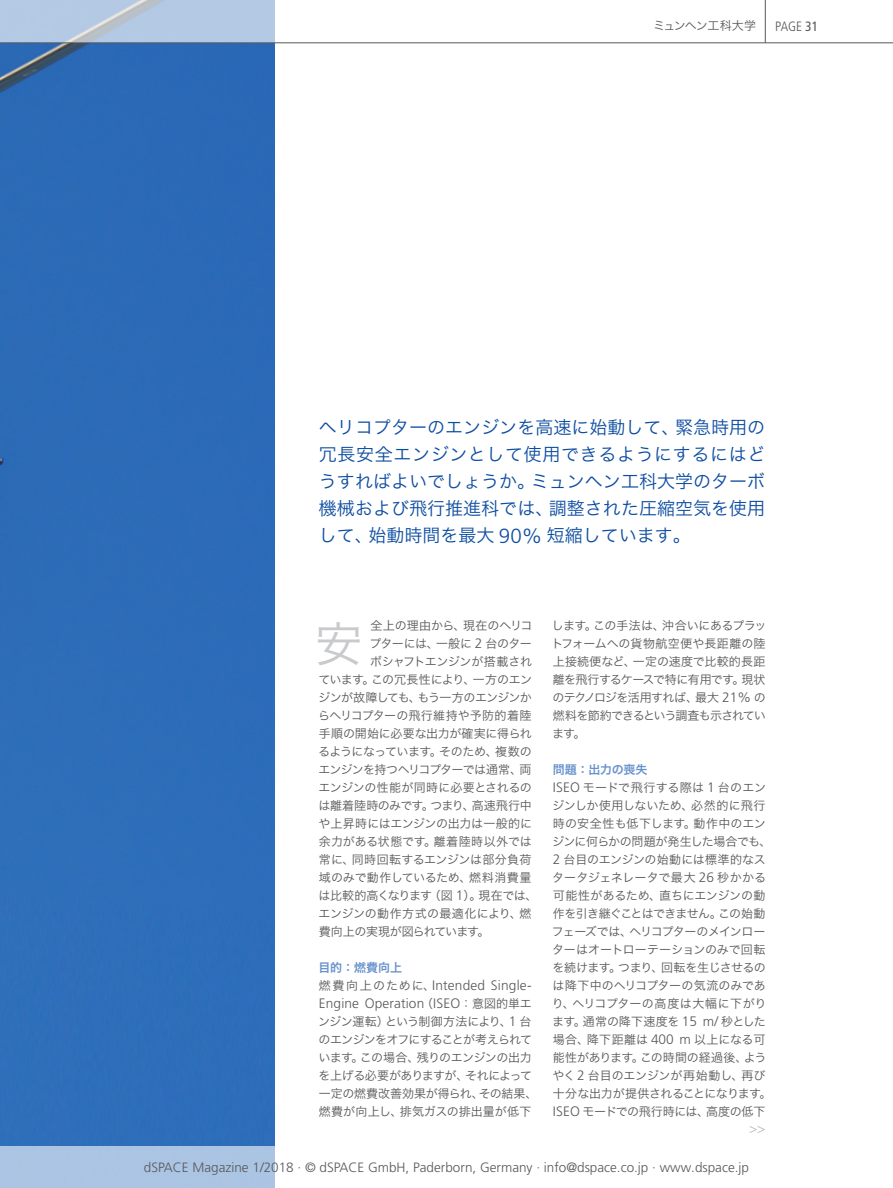
<style>
.page{position:relative;width:893px;height:1188px;background:#fff}
.page>*{position:absolute;margin:0;border:0;box-sizing:border-box;transform-origin:0 0}
.copy_9_12_light_80k{font:48px "Hira Kaku Pro W3";color:#c9cacc}
.HL_14_18_light_c100m{font:18px/27px "Hira Kaku Pro W3";color:#0d4da1;text-align:justify}
.copy_9_12_light_80k-2{font:300 13.65px/18px "Frutiger LT Pro";letter-spacing:.01em;color:#57585a}
.copy_9_12_light_80k-3{font:300 13.65px "Frutiger LT Pro";color:#b8b9bc}
.t1{font:300 13.5px "Frutiger LT Pro";color:#57585a}
.t2{font:300 condensed 13.5px "Frutiger LT Pro";color:#57585a}
.copy_9_12_light_80k-4{font:12px/18px "Hira Kaku Pro W3";letter-spacing:-.025em;color:#57585a}
.HL_9_12_bold_60-35-0{font:12px "Hira Kaku Pro W6";color:#6892cc}
.J_Heder_Right{font:12px "Hira Kaku Pro W3";letter-spacing:-.055em;color:#57585a}
.s1{font-weight:400}
.s2{font-family:"Frutiger LT Pro";font-weight:300;font-size:20.55px}
.s3{font-family:"Frutiger LT Pro";font-weight:300;font-size:13.65px}
.s4{font-family:"Hira Kaku Pro W3";font-weight:400;font-size:12px}
</style>
<div class="page">
<div style="left:0;top:44px;width:274px;height:1102px;background:#2c6cb7"></div>
<svg style="left:0;top:0;width:765px;height:43px"></svg>
<hr style="left:0;top:43px;width:893px;height:1px;background:#57585a">
<hr style="left:765px;top:0;width:1px;height:43px;background:#57585a">
<div style="left:0;top:1146px;width:275px;height:42px;background:#abc5e3"></div>
<p class="J_Heder_Right" style="left:653px;top:15px;width:104px">ミュンヘン工科大学</p>
<p class="t2" style="left:775px;top:18px;width:44px">PAGE <span class="s1">31</span></p>
<p class="HL_14_18_light_c100m" style="left:319px;top:413px;width:448px">ヘリコプターのエンジンを高速に始動して、緊急時用の冗長安全エンジンとして使用できるようにするにはどうすればよいでしょうか。ミュンヘン工科大学のターボ機械および飛行推進科では、調整された圧縮空気を使用して、始動時間を最大 <span class="s2">90%</span> 短縮しています。</p>
<p class="copy_9_12_light_80k-4" style="left:370px;top:616px;width:165px;text-align:justify">全上の理由から、現在のヘリコプターには、一般に <span class="s3">2</span> 台のターボシャフトエンジンが搭載され</p>
<p class="copy_9_12_light_80k-4" style="left:551px;top:616px;width:216px;text-align:justify">します。この手法は、沖合いにあるプラットフォームへの貨物航空便や長距離の陸上接続便など、一定の速度で比較的長距離を飛行するケースで特に有用です。現状のテクノロジを活用すれば、最大 <span class="s3">21%</span> の燃料を節約できるという調査も示されています。</p>
<p class="HL_9_12_bold_60-35-0" style="left:553px;top:759px;width:96px">問題：出力の喪失</p>
<p class="copy_9_12_light_80k-4" style="left:552px;top:778px;width:221px"><span class="s3">ISEO</span> モードで飛行する際は <span class="s3">1</span> 台のエンジンしか使用しないため、必然的に飛行時の安全性も低下します。動作中のエンジンに何らかの問題が発生した場合でも、<br><span class="s3">2</span> 台目のエンジンの始動には標準的なスタータジェネレータで最大 <span class="s3">26</span> 秒かかる可能性があるため、直ちにエンジンの動作を引き継ぐことはできません。この始動フェーズでは、ヘリコプターのメインローターはオートローテーションのみで回転を続けます。つまり、回転を生じさせるのは降下中のヘリコプターの気流のみであり、ヘリコプターの高度は大幅に下がります。通常の降下速度を <span class="s3">15 m/</span> 秒とした場合、降下距離は <span class="s3">400 m</span> 以上になる可能性があります。この時間の経過後、ようやく<span class="s3">2</span> 台目のエンジンが再始動し、再び十分な出力が提供されることになります。<br><span class="s3">ISEO</span> モードでの飛行時には、高度の低下</p>
<p class="copy_9_12_light_80k" style="left:315px;top:601px;width:49px">安</p>
<p class="copy_9_12_light_80k-4" style="left:318px;top:670px;width:221px">ています。この冗長性により、一方のエンジンが故障しても、もう一方のエンジンからヘリコプターの飛行維持や予防的着陸手順の開始に必要な出力が確実に得られるようになっています。そのため、複数のエンジンを持つヘリコプターでは通常、両エンジンの性能が同時に必要とされるのは離着陸時のみです。つまり、高速飛行中や上昇時にはエンジンの出力は一般的に余力がある状態です。離着陸時以外では常に、同時回転するエンジンは部分負荷域のみで動作しているため、燃料消費量は比較的高くなります（図 <span class="s3">1</span>）。現在では、エンジンの動作方式の最適化により、燃費向上の実現が図られています。</p>
<p class="HL_9_12_bold_60-35-0" style="left:318px;top:957px;width:85px">目的：燃費向上</p>
<p class="copy_9_12_light_80k-2" style="left:319px;top:977px;width:214px"><span class="s4">燃費向上のために、</span>Intended Single-<br>Engine Operation<span class="s4">（</span>ISEO<span class="s4">：意図的単エ</span></p>
<p class="copy_9_12_light_80k-4" style="left:318px;top:1012px;width:221px">ンジン運転）という制御方法により、<span class="s3">1</span> 台のエンジンをオフにすることが考えられています。この場合、残りのエンジンの出力を上げる必要がありますが、それによって一定の燃費改善効果が得られ、その結果、燃費が向上し、排気ガスの排出量が低下</p>
<p class="copy_9_12_light_80k-3" style="left:749px;top:1121px;width:18px">&gt;&gt;</p>
<p class="t1" style="left:144px;top:1159px;width:607px">dSPACE Magazine 1/2018 · © dSPACE GmbH, Paderborn, Germany · info@dspace.co.jp · www.dspace.jp</p>
</div>
